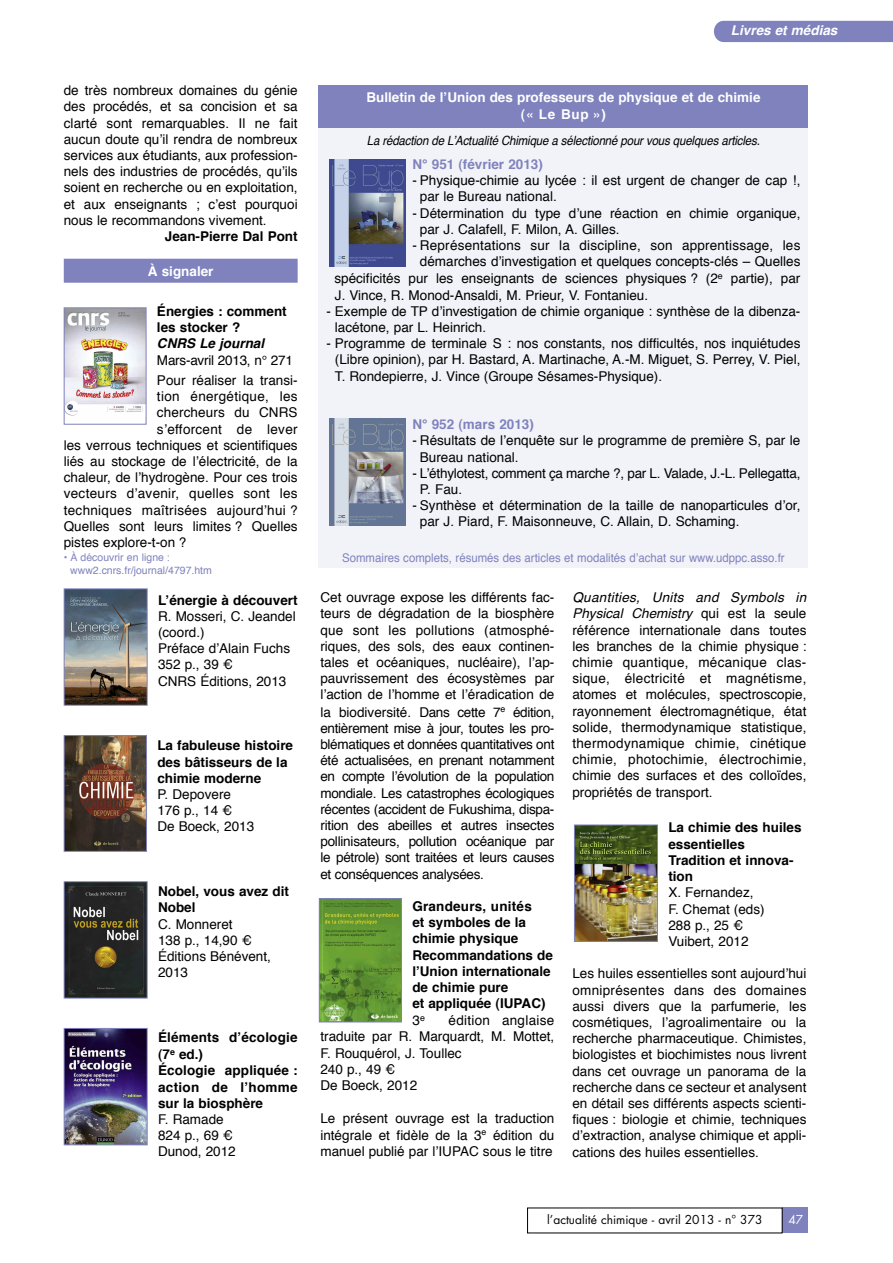
<style>
.page{position:relative;width:893px;height:1263px;background:#fff}
.page>*{position:absolute;margin:0;border:0;box-sizing:border-box;transform-origin:0 0}
.t1{font:13.5px/16.2px "Helvetica";color:#000}
.t2{font:700 13.5px/16.2px "Helvetica";color:#000}
.t3{font:13.5px "Helvetica";letter-spacing:.02em;color:#000}
.t4{font:700 13.5px/16.2px "Helvetica";color:#fff;text-align:center}
.t5{font:700 13.5px "Helvetica";color:#7f82bd}
.t6{font:italic 700 13.5px "Helvetica";color:#fff}
.t7{font:italic 700 13.5px "Helvetica";color:#000}
.t8{font:italic 12.75px "Helvetica";letter-spacing:-.01em;color:#000;scale:.9 1}
.t9{font:12px "Helvetica";color:#7f82bd;scale:.95 1}
.t10{font:12px "Futura";color:#000}
.t11{font:12px "Futura";color:#fff}
.t12{font:10.5px/12.6px "Helvetica";color:#7f82bd}
.s1{font-weight:400}
.s2{font-style:italic}
</style>
<div class="page">
<div style="left:64px;top:259px;width:234px;height:24px;background:#7f82bd"></div>
<img style="left:66px;top:883px;width:80px;height:113px">
<div style="left:64px;top:881px;width:84px;height:117px;border:1px solid #7f82bd"></div>
<img style="left:66px;top:309px;width:78px;height:107px">
<div style="left:64px;top:307px;width:82px;height:118px;border:1px solid #7f82bd"></div>
<img style="left:66px;top:590px;width:80px;height:114px">
<div style="left:64px;top:588px;width:84px;height:118px;border:1px solid #7f82bd"></div>
<img style="left:66px;top:737px;width:79px;height:113px">
<div style="left:64px;top:735px;width:83px;height:117px;border:1px solid #7f82bd"></div>
<div style="left:714px;top:21px;width:179px;height:21px;background:#7f82bd"></div>
<div style="left:782px;top:1208px;width:26px;height:25px;background:#7f82bd"></div>
<div style="left:319px;top:128px;width:489px;height:439px;background:#f2f3f8"></div>
<img style="left:329px;top:159px;width:76px;height:108px">
<img style="left:329px;top:418px;width:76px;height:107px">
<div style="left:319px;top:85px;width:489px;height:43px;background:#7f82bd"></div>
<img style="left:66px;top:1030px;width:80px;height:113px">
<div style="left:64px;top:1028px;width:84px;height:117px;border:1px solid #7f82bd"></div>
<img style="left:576px;top:827px;width:80px;height:113px">
<div style="left:574px;top:825px;width:84px;height:117px;border:1px solid #7f82bd"></div>
<img style="left:321px;top:900px;width:79px;height:120px">
<div style="left:319px;top:898px;width:83px;height:124px;border:1px solid #7f82bd"></div>
<p class="t1" style="left:64px;top:83px;width:235px;text-align:justify">de très nombreux domaines du génie des procédés, et sa concision et sa clarté sont remarquables. Il ne fait aucun doute qu’il rendra de nombreux services aux étudiants, aux profession&shy;nels des industries de procédés, qu’ils soient en recherche ou en exploitation, et aux enseignants ; c’est pourquoi nous le recommandons vivement.</p>
<p class="t2" style="left:165px;top:229px;width:134px">Jean-Pierre Dal Pont</p>
<p class="t4" style="left:148px;top:264px;width:67px">à signaler</p>
<p class="t2" style="left:157px;top:304px;width:131px">Énergies : comment les stocker ?</p>
<p class="t7" style="left:157px;top:338px;width:109px">CNRS Le journal</p>
<p class="t1" style="left:157px;top:351px;width:142px;line-height:20.4px">Mars-avril 2013, n° 271<br>Pour réaliser la transi-</p>
<p class="t3" style="left:157px;top:391px;width:142px">tion énergétique, les</p>
<p class="t1" style="left:157px;top:406px;width:142px">chercheurs du CNRS</p>
<p class="t3" style="left:157px;top:423px;width:142px">s’efforcent de lever</p>
<p class="t1" style="left:64px;top:438px;width:235px">les verrous techniques et scientifiques</p>
<p class="t1" style="left:64px;top:454px;width:235px">liés au stockage de l’électricité, de la</p>
<p class="t1" style="left:64px;top:470px;width:235px">chaleur, de l’hydrogène. Pour ces trois</p>
<p class="t3" style="left:64px;top:488px;width:235px">vecteurs d’avenir, quelles sont les</p>
<p class="t3" style="left:64px;top:504px;width:235px">techniques maîtrisées aujourd’hui ?</p>
<p class="t1" style="left:64px;top:519px;width:235px">Quelles sont leurs limites ? Quelles</p>
<p class="t1" style="left:64px;top:535px;width:124px">pistes explore-t-on ?</p>
<p class="t12" style="left:70px;top:552px;width:143px;text-indent:-6px">• À découvrir en ligne : www2.cnrs.fr/journal/4797.htm</p>
<p class="t2" style="left:158px;top:593px;width:141px">L’énergie à découvert</p>
<p class="t1" style="left:158px;top:609px;width:139px">R. Mosseri, C. Jeandel (coord.)<br>Préface d’Alain Fuchs<br>352 p., 39 €<br>CNRS Éditions, 2013</p>
<p class="t2" style="left:157px;top:739px;width:137px">La fabuleuse histoire des bâtisseurs de la chimie moderne</p>
<p class="t1" style="left:157px;top:787px;width:98px">P. Depovere<br>176 p., 14 €<br>De Boeck, 2013</p>
<p class="t2" style="left:158px;top:884px;width:132px">Nobel, vous avez dit<br>Nobel</p>
<p class="t1" style="left:158px;top:917px;width:114px">C. Monneret<br>138 p., 14,90 €<br>Éditions Bénévent,<br>2013</p>
<p class="t2" style="left:158px;top:1030px;width:141px">Éléments d’écologie (7<sup>e</sup> ed.)<br>Écologie appliquée : action de l’homme sur la biosphère</p>
<p class="t1" style="left:158px;top:1112px;width:79px">F. Ramade<br>824 p., 69 €<br>Dunod, 2012</p>
<p class="t6" style="left:731px;top:25px;width:108px">Livres et médias</p>
<p class="t4" style="left:366px;top:91px;width:396px">Bulletin de l’Union des professeurs de physique et de chimie (« Le Bup »)</p>
<p class="t8" style="left:367px;top:135px;width:438px">La rédaction de L’Actualité Chimique a sélectionné pour vous quelques articles.</p>
<p class="t5" style="left:413px;top:159px;width:132px">N° 951 (février 2013)</p>
<p class="t1" style="left:420px;top:173px;width:382px;text-indent:-7px">- Physique-chimie au lycée : il est urgent de changer de cap !, par le Bureau national.</p>
<p class="t1" style="left:420px;top:206px;width:382px;text-indent:-7px">- Détermination du type d’une réaction en chimie organique, par J. Calafell, F. Milon, A. Gilles.</p>
<p class="t1" style="left:413px;top:238px;width:389px">- Représentations sur la discipline, son apprentissage, les</p>
<p class="t1" style="left:420px;top:254px;width:382px">démarches d’investigation et quelques concepts-clés – Quelles</p>
<p class="t1" style="left:334px;top:272px;width:467px">spécificités pur les enseignants de sciences physiques ? (2<sup>e</sup> partie), par</p>
<p class="t1" style="left:335px;top:288px;width:315px">J. Vince, R. Monod-Ansaldi, M. Prieur, V. Fontanieu.</p>
<p class="t1" style="left:335px;top:304px;width:467px;text-indent:-9px">- Exemple de TP d’investigation de chimie organique : synthèse de la dibenza&shy;lacétone, par L. Heinrich.</p>
<p class="t1" style="left:335px;top:336px;width:467px;text-align:justify;text-indent:-9px">- Programme de terminale S : nos constants, nos difficultés, nos inquiétudes (Libre opinion), par H. Bastard, A. Martinache, A.-M. Miguet, S. Perrey, V. Piel, T. Rondepierre, J. Vince (Groupe Sésames-Physique).</p>
<p class="t5" style="left:413px;top:419px;width:123px">N° 952 (mars 2013)</p>
<p class="t1" style="left:420px;top:434px;width:382px;text-indent:-7px">- Résultats de l’enquête sur le programme de première S, par le<br>Bureau national.</p>
<p class="t1" style="left:420px;top:466px;width:382px;text-indent:-7px">- L’éthylotest, comment ça marche ?, par L. Valade, J.-L. Pellegatta,<br>P. Fau.</p>
<p class="t1" style="left:420px;top:498px;width:382px;text-indent:-7px">- Synthèse et détermination de la taille de nanoparticules d’or, par J. Piard, F. Maisonneuve, C. Allain, D. Schaming.</p>
<p class="t9" style="left:342px;top:553px;width:467px">Sommaires complets, résumés des articles et modalités d’achat sur www.udppc.asso.fr</p>
<p class="t1" style="left:320px;top:590px;width:235px;text-align:justify">Cet ouvrage expose les différents fac&shy;teurs de dégradation de la biosphère que sont les pollutions (atmosphé&shy;riques, des sols, des eaux continen&shy;tales et océaniques, nucléaire), l’ap&shy;pauvrissement des écosystèmes par l’action de l’homme et l’éradication de la biodiversité. Dans cette 7<sup>e</sup> édition, entièrement mise à jour, toutes les pro&shy;blématiques et données quantitatives ont été actualisées, en prenant notamment en compte l’évolution de la population mondiale. Les catastrophes écologiques récentes (accident de Fukushima, dispa&shy;rition des abeilles et autres insectes pollinisateurs, pollution océanique par le pétrole) sont traitées et leurs causes et conséquences analysées.</p>
<p class="t2" style="left:412px;top:899px;width:142px">Grandeurs, unités<br>et symboles de la chimie physique<br>Recommandations de l’Union internationale de chimie pure<br>et appliquée (IUPAC)<br><span class="s1">3</span><sup>e</sup></p>
<p class="t1" style="left:320px;top:1013px;width:235px;text-indent:128px">édition anglaise traduite par R. Marquardt, M. Mottet,<br>F. Rouquérol, J. Toullec<br>240 p., 49 €<br>De Boeck, 2012</p>
<p class="t1" style="left:320px;top:1110px;width:235px;line-height:16.6px;text-align:justify">Le présent ouvrage est la traduction intégrale et fidèle de la 3<sup>e</sup> édition du manuel publié par l’IUPAC sous le titre</p>
<p class="t1" style="left:572px;top:590px;width:235px;text-align:justify"><span class="s2">Quantities, Units and Symbols in Physical Chemistry</span> qui est la seule référence internationale dans toutes les branches de la chimie physique : chimie quantique, mécanique clas&shy;sique, électricité et magnétisme, atomes et molécules, spectroscopie, rayonnement électromagnétique, état solide, thermodynamique statistique, thermodynamique chimie, cinétique chimie, photochimie, électrochimie, chimie des surfaces et des colloïdes, propriétés de transport.</p>
<p class="t2" style="left:668px;top:821px;width:135px">La chimie des huiles essentielles<br>Tradition et innova&shy;tion</p>
<p class="t1" style="left:668px;top:885px;width:98px">X. Fernandez,<br>F. Chemat (eds)<br>288 p., 25 €<br>Vuibert, 2012</p>
<p class="t1" style="left:572px;top:966px;width:235px;text-align:justify">Les huiles essentielles sont aujourd’hui omniprésentes dans des domaines aussi divers que la parfumerie, les cosmétiques, l’agroalimentaire ou la recherche pharmaceutique. Chimistes, biologistes et biochimistes nous livrent dans cet ouvrage un panorama de la recherche dans ce secteur et analysent en détail ses différents aspects scienti&shy;fiques : biologie et chimie, techniques d’extraction, analyse chimique et appli&shy;cations des huiles essentielles.</p>
<p class="t10" style="left:547px;top:1214px;width:217px">l’actualité chimique - avril 2013 - n° 373</p>
<p class="t11" style="left:788px;top:1214px;width:16px">47</p>
</div>
